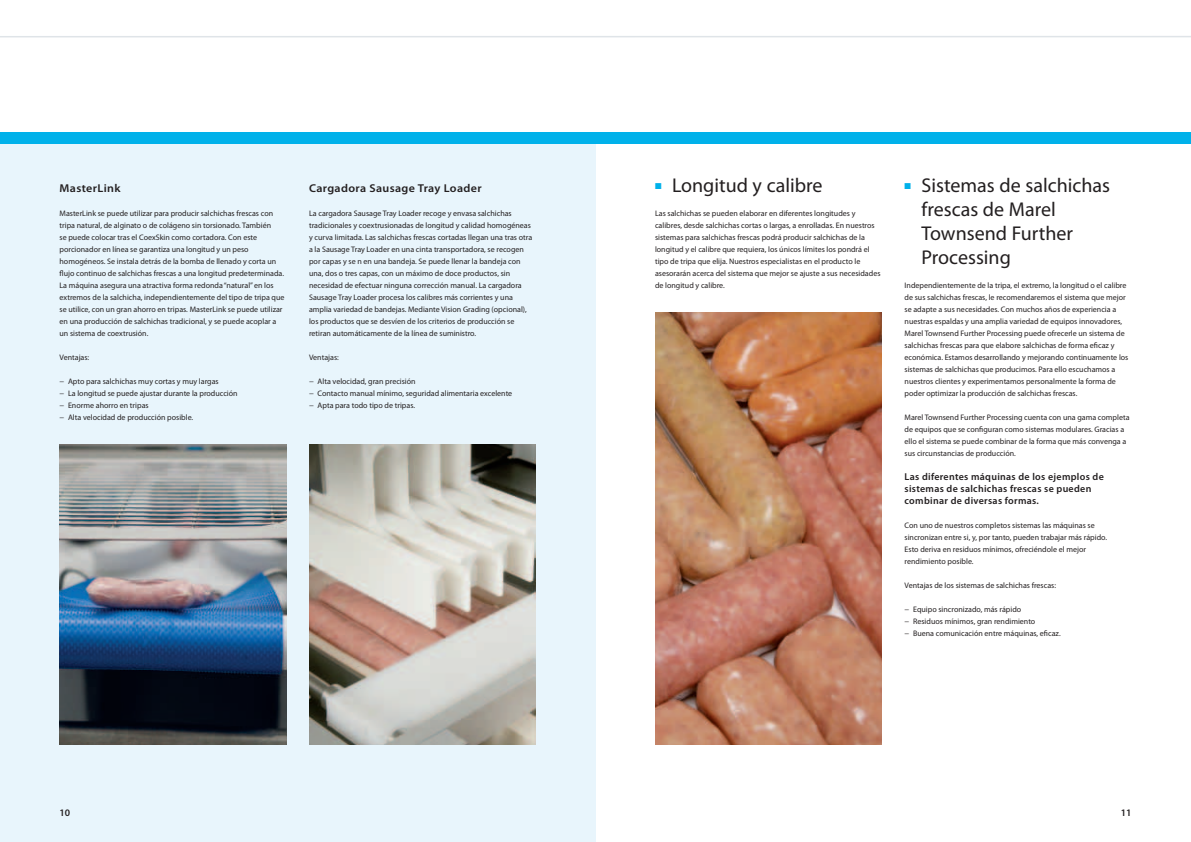
<style>
.page{position:relative;width:1191px;height:842px;background:#fff}
.page>*{position:absolute;margin:0;border:0;box-sizing:border-box;transform-origin:0 0}
.t1{font:20px/24px "Myriad Pro";color:#231f20}
.t2{font:600 11.4px "Myriad Pro";letter-spacing:.03em;color:#231f20;scale:1.05 1}
.t3{font:600 10px/12px "Myriad Pro";letter-spacing:.03em;color:#231f20}
.t4{font:8px/12px "Myriad Pro";color:#231f20}
.s1{color:#00b1ea}
</style>
<div class="page">
<div style="left:0;top:138px;width:595px;height:704px;background:#e8f5fc"></div>
<img style="left:655px;top:312px;width:227px;height:432px">
<img style="left:60px;top:444px;width:226px;height:300px">
<img style="left:309px;top:444px;width:227px;height:300px">
<div style="left:0;top:132px;width:1191px;height:12px;background:#00b1ea"></div>
<hr style="left:0;top:36px;width:1191px;height:1px;background:#dfe4e8">
<h2 class="t2" style="left:60px;top:182px;width:59px">MasterLink</h2>
<p class="t4" style="left:60px;top:207px;width:226px">MasterLink se puede utilizar para producir salchichas frescas con tripa natural, de alginato o de colágeno sin torsionado. También<br>se puede colocar tras el CoexSkin como cortadora. Con este porcionador en línea se garantiza una longitud y un peso homogéneos. Se instala detrás de la bomba de llenado y corta un flujo continuo de salchichas frescas a una longitud predeterminada.<br>La máquina asegura una atractiva forma redonda “natural” en los extremos de la salchicha, independientemente del tipo de tripa que se utilice, con un gran ahorro en tripas. MasterLink se puede utilizar en una producción de salchichas tradicional, y se puede acoplar a un sistema de coextrusión.</p>
<p class="t4" style="left:60px;top:351px;width:31px">Ventajas:</p>
<p class="t4" style="left:60px;top:375px;width:180px">− Apto para salchichas muy cortas y muy largas<br>− La longitud se puede ajustar durante la producción − Enorme ahorro en tripas<br>− Alta velocidad de producción posible.</p>
<h2 class="t2" style="left:309px;top:182px;width:166px">Cargadora Sausage Tray Loader</h2>
<p class="t4" style="left:309px;top:207px;width:225px">La cargadora Sausage Tray Loader recoge y envasa salchichas tradicionales y coextrusionadas de longitud y calidad homogéneas y curva limitada. Las salchichas frescas cortadas llegan una tras otra a la Sausage Tray Loader en una cinta transportadora, se recogen por capas y se n en una bandeja. Se puede llenar la bandeja con una, dos o tres capas, con un máximo de doce productos, sin necesidad de efectuar ninguna corrección manual. La cargadora Sausage Tray Loader procesa los calibres más corrientes y una amplia variedad de bandejas. Mediante Vision Grading (opcional), los productos que se desvíen de los criterios de producción se retiran automáticamente de la línea de suministro.</p>
<p class="t4" style="left:309px;top:351px;width:31px">Ventajas:</p>
<p class="t4" style="left:309px;top:375px;width:205px">− Alta velocidad, gran precisión<br>− Contacto manual mínimo, seguridad alimentaria excelente − Apta para todo tipo de tripas.</p>
<h1 class="t1" style="left:655px;top:174px;width:169px"><span class="s1">■</span> Longitud y calibre</h1>
<p class="t4" style="left:655px;top:207px;width:227px">Las salchichas se pueden elaborar en diferentes longitudes y calibres, desde salchichas cortas o largas, a enrolladas. En nuestros sistemas para salchichas frescas podrá producir salchichas de la longitud y el calibre que requiera, los únicos límites los pondrá el tipo de tripa que elija. Nuestros especialistas en el producto le asesorarán acerca del sistema que mejor se ajuste a sus necesidades de longitud y calibre.</p>
<h1 class="t1" style="left:921px;top:174px;width:190px;text-indent:-17px"><span class="s1">■</span> Sistemas de salchichas frescas de Marel<br>Townsend Further<br>Processing</h1>
<p class="t4" style="left:904px;top:279px;width:225px">Independientemente de la tripa, el extremo, la longitud o el calibre de sus salchichas frescas, le recomendaremos el sistema que mejor se adapte a sus necesidades. Con muchos años de experiencia a nuestras espaldas y una amplia variedad de equipos innovadores, Marel Townsend Further Processing puede ofrecerle un sistema de salchichas frescas para que elabore salchichas de forma eficaz y económica. Estamos desarrollando y mejorando continuamente los sistemas de salchichas que producimos. Para ello escuchamos a nuestros clientes y experimentamos personalmente la forma de poder optimizar la producción de salchichas frescas.</p>
<p class="t4" style="left:904px;top:411px;width:226px">Marel Townsend Further Processing cuenta con una gama completa de equipos que se configuran como sistemas modulares. Gracias a ello el sistema se puede combinar de la forma que más convenga a sus circunstancias de producción.</p>
<p class="t3" style="left:904px;top:471px;width:201px">Las diferentes máquinas de los ejemplos de sistemas de salchichas frescas se pueden combinar de diversas formas.</p>
<p class="t4" style="left:904px;top:519px;width:204px">Con uno de nuestros completos sistemas las máquinas se sincronizan entre si, y, por tanto, pueden trabajar más rápido.<br>Esto deriva en residuos mínimos, ofreciéndole el mejor rendimiento posible.</p>
<p class="t4" style="left:904px;top:579px;width:153px">Ventajas de los sistemas de salchichas frescas:</p>
<p class="t4" style="left:904px;top:603px;width:158px">− Equipo sincronizado, más rápido<br>− Residuos mínimos, gran rendimiento<br>− Buena comunicación entre máquinas, eficaz.</p>
<p class="t3" style="left:60px;top:807px;width:12px">10</p>
<p class="t3" style="left:1120px;top:807px;width:12px">11</p>
</div>
